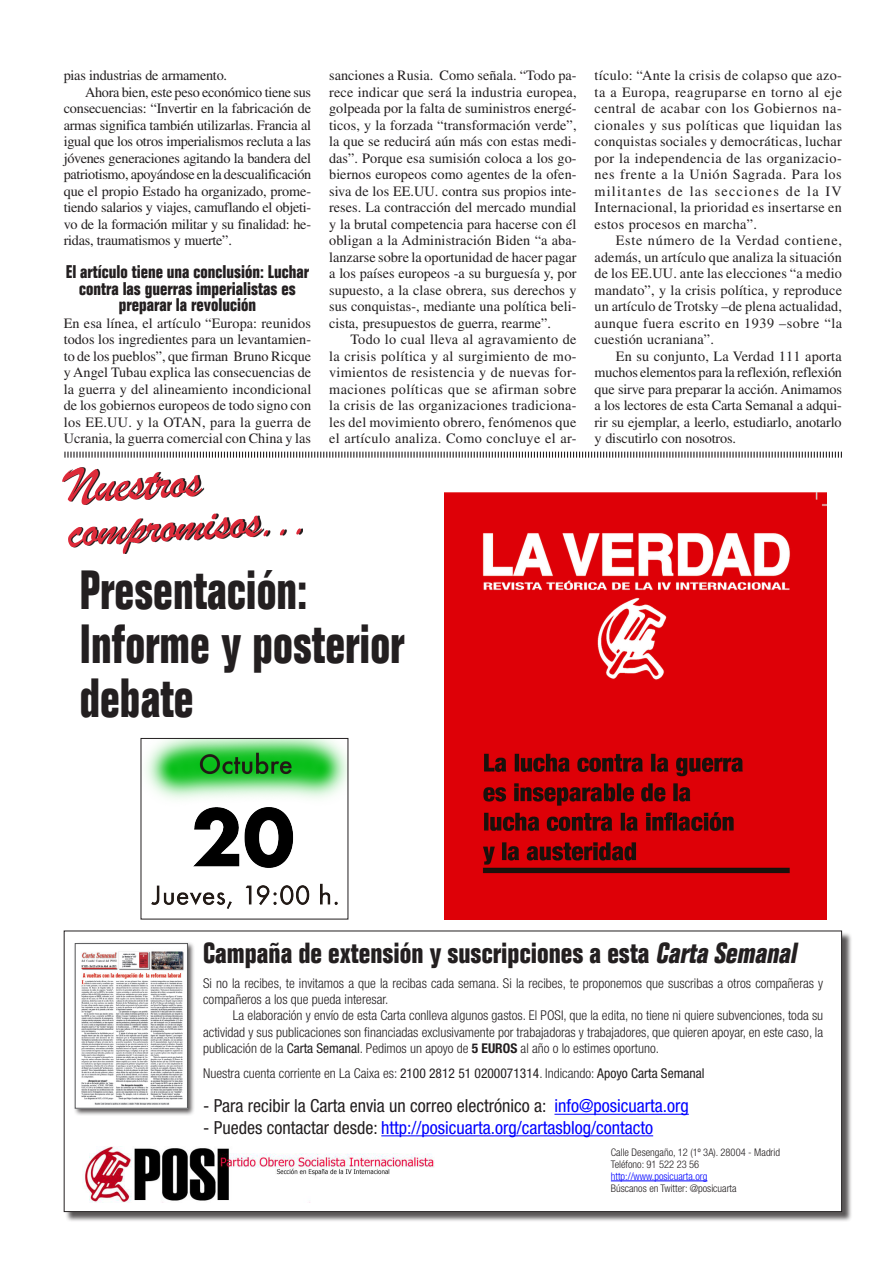
<style>
.page{position:relative;width:893px;height:1263px;background:#fff}
.page>*{position:absolute;margin:0;border:0;box-sizing:border-box;transform-origin:0 0}
._00_Titular_4_Column{font:700 condensed 54px/54px "Folio Std";color:#231f20;scale:.9 1}
.Subtitulo{font:52.5px/43.5px "Brush Script";color:#dd2a39}
.t1{font:700 condensed 28.5px "Folio Std";color:#231f20}
.Subtitulo-2{font:700 condensed 18px/16.5px "Folio Std";color:#231f20;text-align:center}
.t2{font:condensed 18px "Helvetica Neue LT Std";color:#231f20}
.t3{font:condensed 18px "Helvetica Neue LT Std";color:#00f}
._00_Cuerpo_de_Texto{font:14.25px/16.5px "Times LT Std";color:#231f20;text-align:justify}
._00_Cuerpo_de_Texto-2{font:14.25px "Times LT Std";letter-spacing:-.02em;color:#231f20}
.t4{font:300 condensed 13.5px/16.2px "Helvetica Neue LT Std";color:#231f20}
.t5{font:300 condensed 10.5px "Helvetica Neue LT Std";color:#231f20}
.t6{font:300 condensed 10.5px "Helvetica Neue LT Std";color:#0002ff}
.s1{font-style:italic}
.s2{font-weight:400}
.s3{font-weight:700}
.s4{color:#0002ff}
.s5{color:#231f20}
</style>
<div class="page">
<svg style="left:64px;top:451px;width:778px;height:7px"></svg>
<div style="left:65px;top:932px;width:787px;height:290px;background:#231f20;opacity:.75"></div>
<div style="left:64px;top:931px;width:778px;height:280px;background:#fff"></div>
<div style="left:73px;top:942px;width:122px;height:174px;background:#231f20;opacity:.75"></div>
<img style="left:77px;top:945px;width:109px;height:161px">
<div style="left:75px;top:943px;width:113px;height:165px;border:1px solid #57585a"></div>
<hr style="left:611px;top:1180px;width:96px;height:1px;background:#0002ff">
<hr style="left:554px;top:1114px;width:135px;height:1px;background:#0002ff">
<hr style="left:381px;top:1135px;width:272px;height:1px;background:#00f">
<img style="left:83px;top:1146px;width:352px;height:57px">
<svg style="left:64px;top:467px;width:239px;height:87px"></svg>
<img style="left:444px;top:493px;width:383px;height:426px">
<img style="left:146px;top:740px;width:200px;height:169px">
<p class="_00_Cuerpo_de_Texto-2" style="left:64px;top:67px;width:165px">pias industrias de armamento.</p>
<p class="_00_Cuerpo_de_Texto" style="left:64px;top:84px;width:249px;text-indent:21px">Ahora bien, este peso económico tiene sus consecuencias: “Invertir en la fabricación de armas significa también utilizarlas. Francia al igual que los otros imperialismos recluta a las jóvenes generaciones agitando la bandera del patriotismo, apoyándose en la descualificación que el propio Estado ha organizado, prome&shy;tiendo salarios y viajes, camuflando el objeti&shy;vo de la formación militar y su finalidad: he&shy;ridas, traumatismos y muerte”.</p>
<p class="Subtitulo-2" style="left:66px;top:264px;width:245px">El artículo tiene una conclusión: Luchar contra las guerras imperialistas es preparar la revolución</p>
<p class="_00_Cuerpo_de_Texto" style="left:64px;top:315px;width:249px">En esa línea, el artículo “Europa: reunidos todos los ingredientes para un levantamien&shy;to de los pueblos”, que firman Bruno Ricque y Angel Tubau explica las consecuencias de la guerra y del alineamiento incondicional de los gobiernos europeos de todo signo con los EE.UU. y la OTAN, para la guerra de Ucrania, la guerra comercial con China y las</p>
<p class="_00_Cuerpo_de_Texto" style="left:329px;top:67px;width:249px">sanciones a Rusia. Como señala. “Todo pa&shy;rece indicar que será la industria europea, golpeada por la falta de suministros energé&shy;ticos, y la forzada “transformación verde”, la que se reducirá aún más con estas medi&shy;das”. Porque esa sumisión coloca a los go&shy;biernos europeos como agentes de la ofen&shy;siva de los EE.UU. contra sus propios inte&shy;reses. La contracción del mercado mundial y la brutal competencia para hacerse con él obligan a la Administración Biden “a aba&shy;lanzarse sobre la oportunidad de hacer pagar a los países europeos -a su burguesía y, por supuesto, a la clase obrera, sus derechos y sus conquistas-, mediante una política beli&shy;cista, presupuestos de guerra, rearme”.</p>
<p class="_00_Cuerpo_de_Texto" style="left:329px;top:331px;width:249px;text-indent:21px">Todo lo cual lleva al agravamiento de la crisis política y al surgimiento de mo&shy;vimientos de resistencia y de nuevas for&shy;maciones políticas que se afirman sobre la crisis de las organizaciones tradiciona&shy;les del movimiento obrero, fenómenos que el artículo analiza. Como concluye el ar-</p>
<p class="Subtitulo" style="left:64px;top:465px;width:244px;rotate:-3deg">Nuestros compromisos...</p>
<p class="_00_Titular_4_Column" style="left:80px;top:564px;width:255px">Presentación:</p>
<p class="_00_Titular_4_Column" style="left:80px;top:618px;width:363px">Informe y posterior debate</p>
<p class="_00_Cuerpo_de_Texto" style="left:595px;top:67px;width:249px">tículo: “Ante la crisis de colapso que azo&shy;ta a Europa, reagruparse en torno al eje central de acabar con los Gobiernos na&shy;cionales y sus políticas que liquidan las conquistas sociales y democráticas, luchar por la independencia de las organizacio&shy;nes frente a la Unión Sagrada. Para los militantes de las secciones de la IV Internacional, la prioridad es insertarse en estos procesos en marcha”.</p>
<p class="_00_Cuerpo_de_Texto" style="left:595px;top:232px;width:249px;text-indent:21px">Este número de la Verdad contiene, además, un artículo que analiza la situación de los EE.UU. ante las elecciones “a medio mandato”, y la crisis política, y reproduce un artículo de Trotsky –de plena actualidad, aunque fuera escrito en 1939 –sobre “la cuestión ucraniana”.</p>
<p class="_00_Cuerpo_de_Texto" style="left:595px;top:348px;width:249px;text-indent:21px">En su conjunto, La Verdad 111 aporta muchos elementos para la reflexión, reflexión que sirve para preparar la acción. Animamos a los lectores de esta Carta Semanal a adqui&shy;rir su ejemplar, a leerlo, estudiarlo, anotarlo y discutirlo con nosotros.</p>
<p class="t1" style="left:203px;top:937px;width:600px">Campaña de extensión y suscripciones a esta <span class="s1">Carta Semanal</span></p>
<p class="t4" style="left:203px;top:975px;width:622px">Si no la recibes, te invitamos a que la recibas cada semana. Si la recibes, te proponemos que suscribas a otros compañeras y compañeros a los que pueda interesar.</p>
<p class="t4" style="left:203px;top:1007px;width:622px;text-align:justify;text-indent:30px">La elaboración y envío de esta Carta conlleva algunos gastos. El POSI, que la edita, no tiene ni quiere subvenciones, toda su actividad y sus publicaciones son financiadas exclusivamente por trabajadoras y trabajadores, que quieren apoyar, en este caso, la publicación de la <span class="s2">Carta Semanal</span>. Pedimos un apoyo de <span class="s3">5 EUROS</span> al año o lo estimes oportuno.</p>
<p class="t4" style="left:203px;top:1064px;width:503px">Nuestra cuenta corriente en La Caixa es: <span class="s2">2100 2812 51 0200071314</span>. Indicando: <span class="s2">Apoyo Carta Semanal</span></p>
<p class="t2" style="left:203px;top:1096px;width:487px">- Para recibir la Carta envia un correo electrónico a: <span class="s4">info@posicuarta.org</span></p>
<p class="t3" style="left:203px;top:1117px;width:452px"><span class="s5">- Puedes contactar desde:</span> http://posicuarta.org/cartasblog/contacto</p>
<p class="t5" style="left:611px;top:1146px;width:171px">Calle Desengaño, 12 (1º 3A). 28004 - Madrid</p>
<p class="t5" style="left:611px;top:1158px;width:90px">Teléfono: 91 522 23 56</p>
<p class="t6" style="left:611px;top:1170px;width:98px">http://www.posicuarta.org</p>
<p class="t5" style="left:611px;top:1182px;width:127px">Búscanos en Twitter: @posicuarta</p>
</div>
